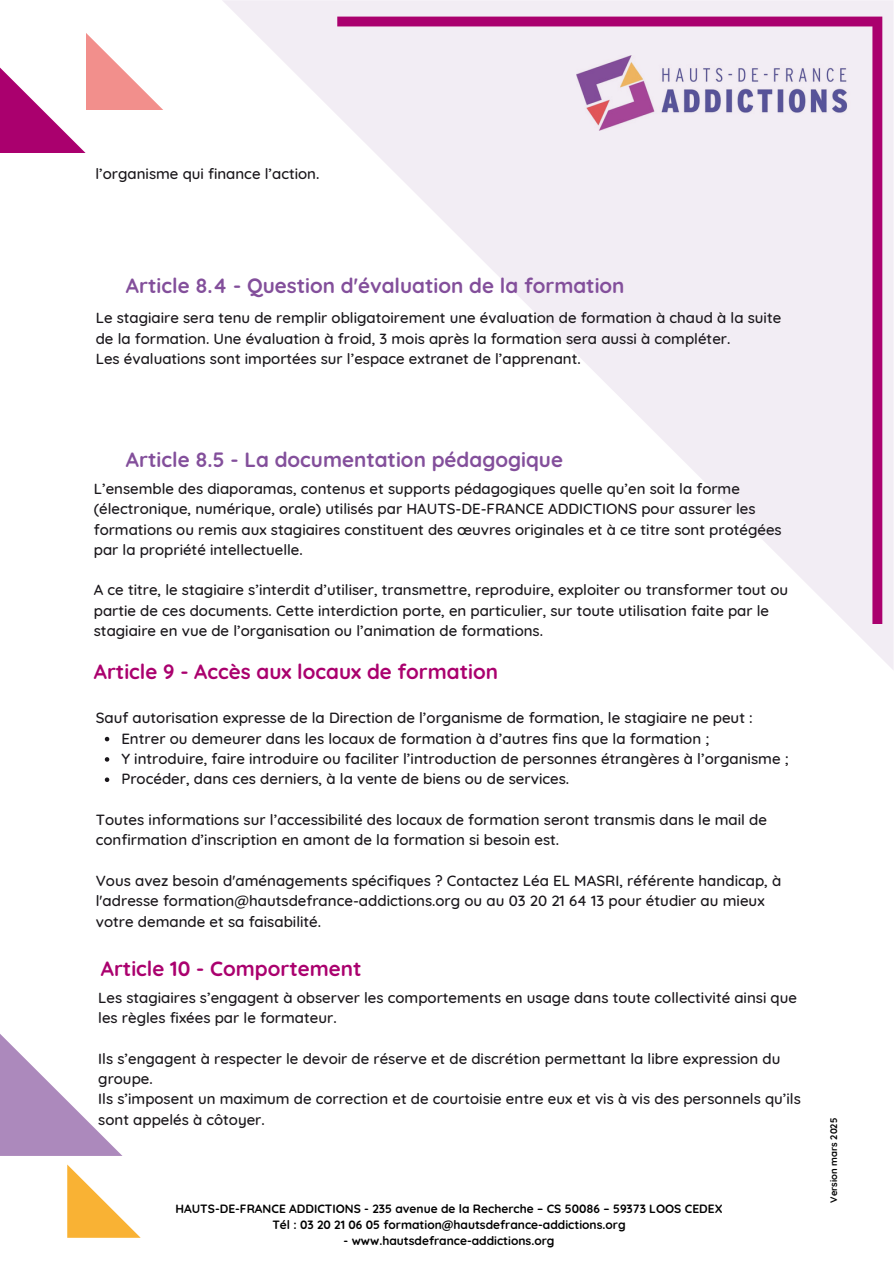
<style>
.page{position:relative;width:894px;height:1264px;background:#fff}
.page>*{position:absolute;margin:0;border:0;box-sizing:border-box;transform-origin:0 0}
.t1{font:700 20.7px "Quicksand";color:#834f9b}
.t2{font:700 20.7px "Quicksand";color:#aa006e}
.t3{font:500 15px/20.2px "Quicksand";color:#1a171b}
.t4{font:700 12px/16px "Quicksand";color:#000;text-align:center}
.t5{font:700 9.45px "Quicksand";color:#000}
</style>
<div class="page">
<svg style="left:222px;top:0;width:671px;height:669px"></svg>
<svg style="left:337px;top:17px;width:545px;height:607px;fill:#f2edf4"></svg>
<svg style="left:0;top:1034px;width:122px;height:121px"></svg>
<svg style="left:67px;top:1164px;width:73px;height:73px"></svg>
<svg style="left:0;top:33px;width:163px;height:120px"></svg>
<svg style="left:105px;top:736px;width:4px;height:5px"></svg>
<svg style="left:105px;top:757px;width:4px;height:4px"></svg>
<svg style="left:105px;top:777px;width:4px;height:5px"></svg>
<p class="t3" style="left:95px;top:163px;width:225px">l’organisme qui finance l’action.</p>
<h1 class="t1" style="left:126px;top:272px;width:500px">Article 8.4 - Question d'évaluation de la formation</h1>
<h2 class="t3" style="left:96px;top:308px;width:686px">Le stagiaire sera tenu de remplir obligatoirement une évaluation de formation à chaud à la suite de la formation. Une évaluation à froid, 3 mois après la formation sera aussi à compléter.<br>Les évaluations sont importées sur l’espace extranet de l’apprenant.</h2>
<h1 class="t1" style="left:126px;top:446px;width:438px">Article 8.5 - La documentation pédagogique</h1>
<h2 class="t3" style="left:94px;top:478px;width:689px">L’ensemble des diaporamas, contenus et supports pédagogiques quelle qu’en soit la forme (électronique, numérique, orale) utilisés par HAUTS-DE-FRANCE ADDICTIONS pour assurer les formations ou remis aux stagiaires constituent des œuvres originales et à ce titre sont protégées par la propriété intellectuelle.</h2>
<h2 class="t3" style="left:94px;top:579px;width:695px">A ce titre, le stagiaire s’interdit d’utiliser, transmettre, reproduire, exploiter ou transformer tout ou partie de ces documents. Cette interdiction porte, en particulier, sur toute utilisation faite par le stagiaire en vue de l’organisation ou l’animation de formations.</h2>
<h1 class="t2" style="left:94px;top:658px;width:405px">Article 9 - Accès aux locaux de formation</h1>
<h2 class="t3" style="left:96px;top:707px;width:658px">Sauf autorisation expresse de la Direction de l’organisme de formation, le stagiaire ne peut :</h2>
<p class="t3" style="left:121px;top:727px;width:589px">Entrer ou demeurer dans les locaux de formation à d’autres fins que la formation ;</p>
<p class="t3" style="left:121px;top:748px;width:668px">Y introduire, faire introduire ou faciliter l’introduction de personnes étrangères à l’organisme ;</p>
<p class="t3" style="left:121px;top:768px;width:449px">Procéder, dans ces derniers, à la vente de biens ou de services.</p>
<h2 class="t3" style="left:96px;top:809px;width:672px">Toutes informations sur l’accessibilité des locaux de formation seront transmis dans le mail de confirmation d’inscription en amont de la formation si besoin est.</h2>
<h2 class="t3" style="left:96px;top:870px;width:687px">Vous avez besoin d'aménagements spécifiques ? Contactez Léa EL MASRI, référente handicap, à l'adresse formation@hautsdefrance-addictions.org ou au 03 20 21 64 13 pour étudier au mieux votre demande et sa faisabilité.</h2>
<h1 class="t2" style="left:101px;top:955px;width:262px">Article 10 - Comportement</h1>
<h2 class="t3" style="left:98px;top:987px;width:700px">Les stagiaires s’engagent à observer les comportements en usage dans toute collectivité ainsi que les règles fixées par le formateur.</h2>
<h2 class="t3" style="left:98px;top:1048px;width:704px">Ils s’engagent à respecter le devoir de réserve et de discrétion permettant la libre expression du groupe.<br>Ils s’imposent un maximum de correction et de courtoisie entre eux et vis à vis des personnels qu’ils sont appelés à côtoyer.</h2>
<h2 class="t4" style="left:175px;top:1200px;width:548px">HAUTS-DE-FRANCE ADDICTIONS - 235 avenue de la Recherche – CS 50086 – 59373 LOOS CEDEX<br>Tél : 03 20 21 06 05 formation@hautsdefrance-addictions.org</h2>
<h2 class="t4" style="left:343px;top:1232px;width:212px">- www.hautsdefrance-addictions.org</h2>
<h4 class="t5" style="left:827px;top:1202px;width:86px;rotate:-90deg">Version mars 2025</h4>
</div>
